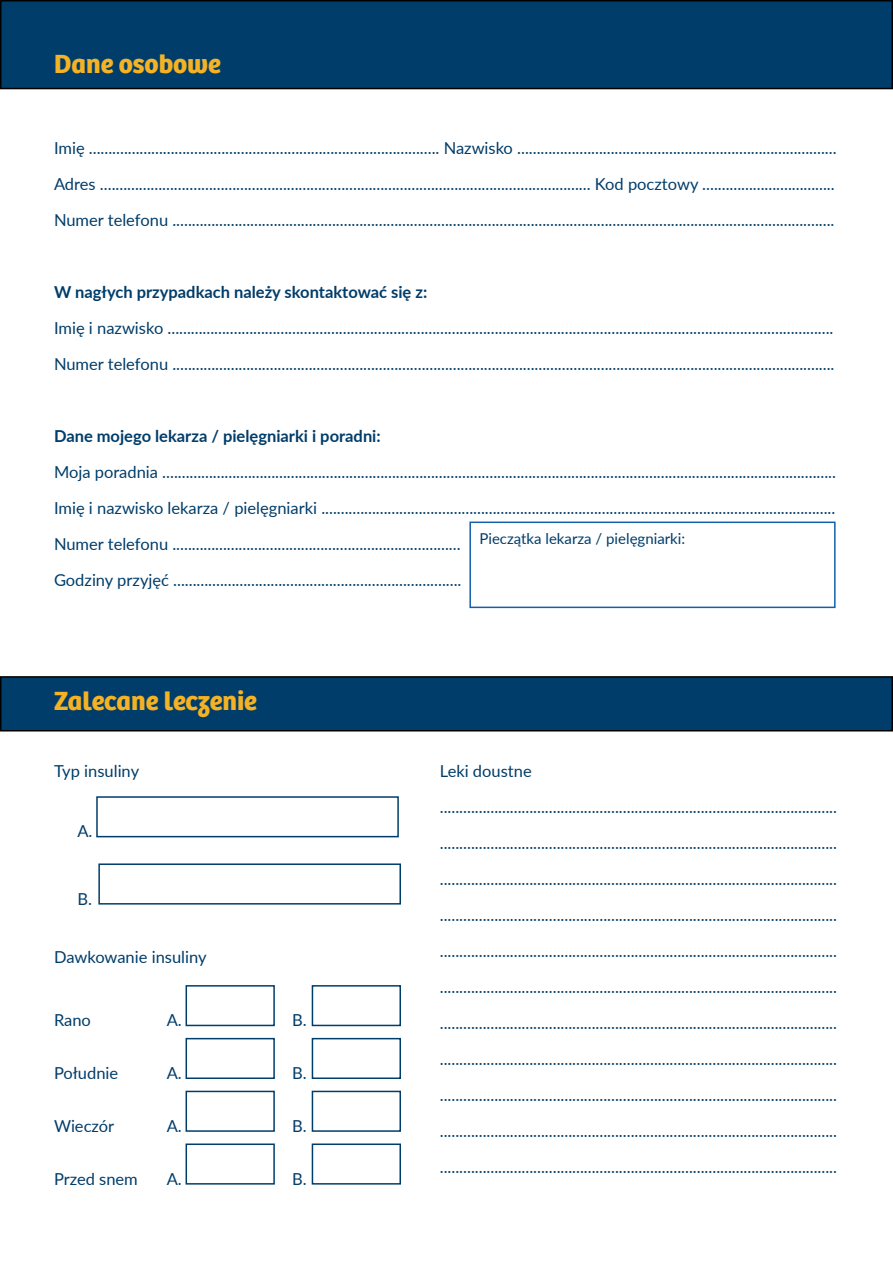
<style>
.page{position:relative;width:893px;height:1263px;background:#fff}
.page>*{position:absolute;margin:0;border:0;box-sizing:border-box;transform-origin:0 0}
.t1{font:700 27px "Bree";color:#f4b224}
.t2{font:16.5px/36px "Lato";color:#003d6a}
.t3{font:700 16.5px "Lato";color:#003d6a}
.t4{font:15px "Lato";color:#003d6a}
</style>
<div class="page">
<div style="left:1px;top:1px;width:891px;height:88px;background:#003d6a"></div>
<div style="left:0;top:0;width:893px;height:89px;border:2px solid #000"></div>
<div style="left:1px;top:677px;width:891px;height:54px;background:#003d6a"></div>
<div style="left:0;top:676px;width:893px;height:55px;border:2px solid #000"></div>
<div style="left:469px;top:521px;width:367px;height:87px;border:2px solid #1260aa"></div>
<div style="left:96px;top:796px;width:303px;height:41px;border:2px solid #003d6a"></div>
<div style="left:186px;top:985px;width:89px;height:41px;border:2px solid #003d6a"></div>
<div style="left:186px;top:1038px;width:89px;height:41px;border:2px solid #003d6a"></div>
<div style="left:186px;top:1091px;width:89px;height:41px;border:2px solid #003d6a"></div>
<div style="left:186px;top:1143px;width:89px;height:41px;border:2px solid #003d6a"></div>
<div style="left:98px;top:863px;width:303px;height:41px;border:2px solid #003d6a"></div>
<div style="left:312px;top:985px;width:89px;height:41px;border:2px solid #003d6a"></div>
<div style="left:312px;top:1038px;width:89px;height:41px;border:2px solid #003d6a"></div>
<div style="left:312px;top:1091px;width:89px;height:41px;border:2px solid #003d6a"></div>
<div style="left:312px;top:1143px;width:89px;height:41px;border:2px solid #003d6a"></div>
<h1 class="t1" style="left:54px;top:48px;width:168px">Dane osobowe</h1>
<p class="t2" style="left:54px;top:129px;width:784px;text-align:justify">Imię .......................................................................................... Nazwisko ..................................................................................<br>Adres .............................................................................................................................. Kod pocztowy ..................................<br>Numer telefonu ..........................................................................................................................................................................</p>
<p class="t3" style="left:54px;top:279px;width:375px">W nagłych przypadkach należy skontaktować się z:</p>
<p class="t2" style="left:54px;top:309px;width:782px">Imię i nazwisko ...........................................................................................................................................................................<br>Numer telefonu ..........................................................................................................................................................................</p>
<p class="t3" style="left:54px;top:423px;width:328px">Dane mojego lekarza / pielęgniarki i poradni:</p>
<p class="t2" style="left:54px;top:453px;width:783px">Moja poradnia .............................................................................................................................................................................<br>Imię i nazwisko lekarza / pielęgniarki ....................................................................................................................................<br>Numer telefonu ..........................................................................<br>Godziny przyjęć ..........................................................................</p>
<p class="t4" style="left:479px;top:528px;width:207px">Pieczątka lekarza / pielęgniarki:</p>
<h1 class="t1" style="left:54px;top:685px;width:204px">Zalecane leczenie</h1>
<p class="t2" style="left:54px;top:752px;width:87px">Typ insuliny</p>
<p class="t2" style="left:77px;top:813px;width:17px">A.</p>
<p class="t2" style="left:77px;top:880px;width:16px">B.</p>
<p class="t2" style="left:54px;top:938px;width:154px">Dawkowanie insuliny</p>
<p class="t2" style="left:54px;top:1001px;width:38px">Rano</p>
<p class="t2" style="left:167px;top:1001px;width:17px">A.</p>
<p class="t2" style="left:54px;top:1054px;width:66px">Południe</p>
<p class="t2" style="left:167px;top:1054px;width:17px">A.</p>
<p class="t2" style="left:54px;top:1107px;width:62px">Wieczór</p>
<p class="t2" style="left:167px;top:1107px;width:17px">A.</p>
<p class="t2" style="left:54px;top:1160px;width:85px">Przed snem</p>
<p class="t2" style="left:167px;top:1160px;width:17px">A.</p>
<p class="t2" style="left:292px;top:1001px;width:16px">B.</p>
<p class="t2" style="left:292px;top:1054px;width:16px">B.</p>
<p class="t2" style="left:292px;top:1107px;width:16px">B.</p>
<p class="t2" style="left:292px;top:1160px;width:16px">B.</p>
<p class="t2" style="left:440px;top:752px;width:399px">Leki doustne ...................................................................................................... ...................................................................................................... ...................................................................................................... ...................................................................................................... ...................................................................................................... ...................................................................................................... ...................................................................................................... ...................................................................................................... ...................................................................................................... ...................................................................................................... ......................................................................................................</p>
</div>
